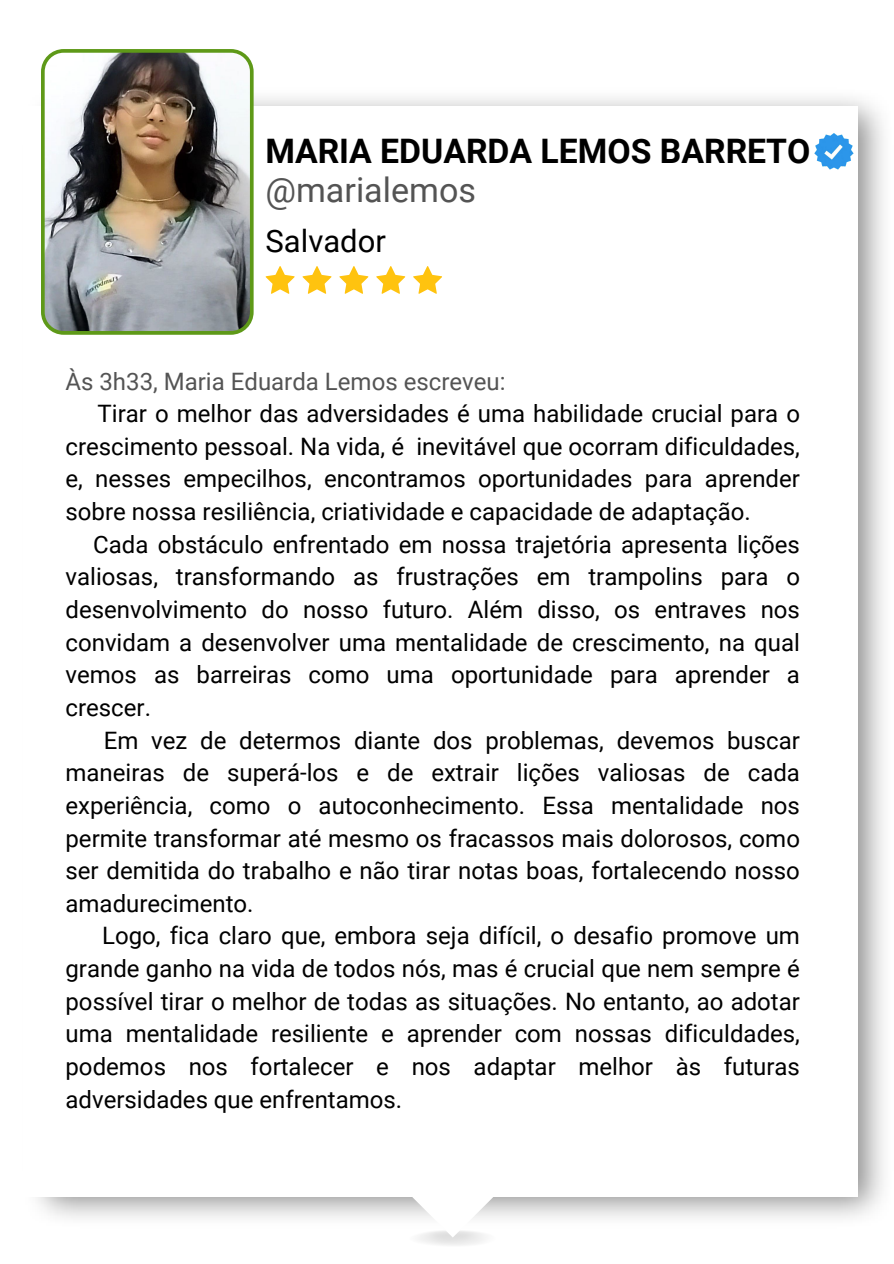
<style>
.page{position:relative;width:894px;height:1264px;background:#fff}
.page>*{position:absolute;margin:0;border:0;box-sizing:border-box;transform-origin:0 0}
.t1{font:34.05px "Roboto";color:#545454}
.t2{font:700 33.75px "Roboto";color:#000}
.t3{font:31.05px "Roboto";color:#000}
.t4{font:24px/32.7px "Roboto";color:#000;text-align:justify}
.t5{font:24px "Roboto";color:#545454}
</style>
<div class="page">
<img style="left:37px;top:88px;width:847px;height:1130px">
<svg style="left:384px;top:1196px;width:137px;height:41px"></svg>
<div style="left:24px;top:107px;width:833px;height:1089px;background:#fff"></div>
<img style="left:41px;top:49px;width:212px;height:285px">
<img style="left:814px;top:111px;width:55px;height:74px">
<svg style="left:265px;top:266px;width:177px;height:28px"></svg>
<h2 class="t2" style="left:265px;top:132px;width:546px">MARIA EDUARDA LEMOS BARRETO</h2>
<h1 class="t1" style="left:265px;top:170px;width:212px">@marialemos</h1>
<p class="t3" style="left:265px;top:223px;width:122px">Salvador</p>
<p class="t5" style="left:65px;top:367px;width:441px">Às 3h33, Maria Eduarda Lemos escreveu:</p>
<p class="t4" style="left:65px;top:397px;width:735px;text-indent:32px">Tirar o melhor das adversidades é uma habilidade crucial para o crescimento pessoal. Na vida, é inevitável que ocorram dificuldades, e, nesses empecilhos, encontramos oportunidades para aprender sobre nossa resiliência, criatividade e capacidade de adaptação.</p>
<p class="t4" style="left:65px;top:528px;width:735px;text-indent:28px">Cada obstáculo enfrentado em nossa trajetória apresenta lições valiosas, transformando as frustrações em trampolins para o desenvolvimento do nosso futuro. Além disso, os entraves nos convidam a desenvolver uma mentalidade de crescimento, na qual vemos as barreiras como uma oportunidade para aprender a crescer.</p>
<p class="t4" style="left:65px;top:724px;width:735px;text-indent:38px">Em vez de determos diante dos problemas, devemos buscar maneiras de superá-los e de extrair lições valiosas de cada experiência, como o autoconhecimento. Essa mentalidade nos permite transformar até mesmo os fracassos mais dolorosos, como ser demitida do trabalho e não tirar notas boas, fortalecendo nosso amadurecimento.</p>
<p class="t4" style="left:65px;top:919px;width:735px;text-indent:37px">Logo, fica claro que, embora seja difícil, o desafio promove um grande ganho na vida de todos nós, mas é crucial que nem sempre é possível tirar o melhor de todas as situações. No entanto, ao adotar uma mentalidade resiliente e aprender com nossas dificuldades, podemos nos fortalecer e nos adaptar melhor às futuras adversidades que enfrentamos.</p>
</div>
